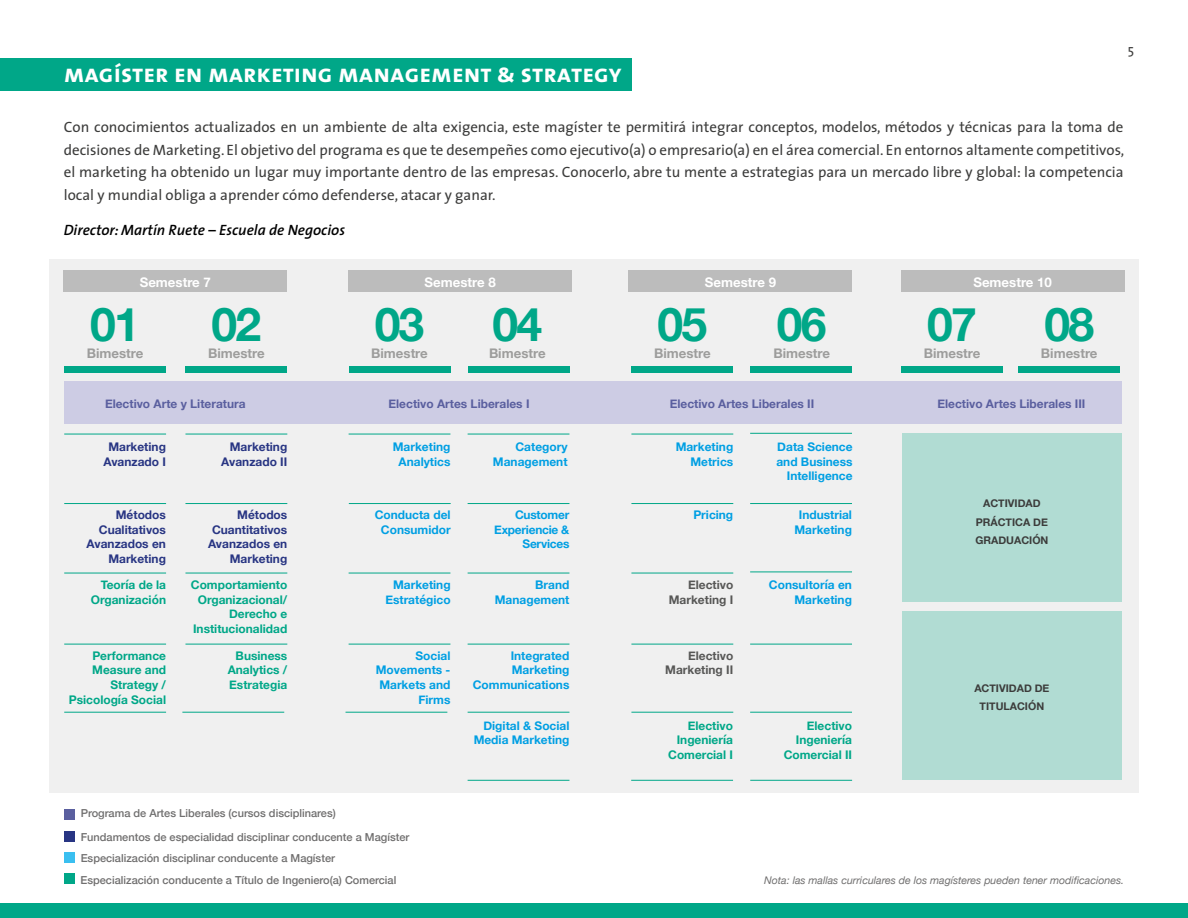
<style>
.page{position:relative;width:1188px;height:918px;background:#fff}
.page>*{position:absolute;margin:0;border:0;box-sizing:border-box;transform-origin:0 0}
.t1{font:700 46.35px "Helvetica Neue";letter-spacing:-.04em;color:#00a788}
.t2{font:25.5px "The Sans Bold Caps";color:#fff}
.t3{font:15px/22.5px "The Sans";color:#3c3c3b;text-align:justify}
.t4{font:italic 600 15px "The Sans";color:#000}
.t5{font:13.5px "The Sans";color:#3c3c3b}
.t6{font:700 13.2px "Helvetica Neue";color:#9d9d9c}
.t7{font:700 13.2px "Helvetica Neue";color:#fff}
.t8{font:700 11.85px/14.5px "Helvetica Neue";color:#009fe3;text-align:right}
.t9{font:700 11.85px/14.5px "Helvetica Neue";color:#00a788;text-align:right}
.t10{font:700 11.85px/14.5px "Helvetica Neue";color:#283583;text-align:right}
.t11{font:700 11.85px "Helvetica Neue";color:#5a5f9f}
.t12{font:700 11.85px/14.5px "Helvetica Neue";color:#575756;text-align:right}
.t13{font:700 11.85px/14.5px "Helvetica Neue";letter-spacing:-.02em;color:#009fe3;text-align:right}
.t14{font:500 10.95px/23.2px "Helvetica Neue";color:#706f6f}
.t15{font:italic 10.65px "Helvetica Neue";color:#706f6f}
.t16{font:700 10.65px/18.6px "Helvetica Neue";color:#3c3c3b;text-align:center}
</style>
<div class="page">
<div style="left:49px;top:259px;width:1090px;height:533px;background:#f0f0f0"></div>
<div style="left:0;top:58px;width:631px;height:33px;background:#00a788"></div>
<div style="left:0;top:904px;width:1188px;height:14px;background:#00a788"></div>
<div style="left:64px;top:381px;width:1058px;height:43px;background:#cdcce4"></div>
<hr style="left:750px;top:433px;width:102px;height:1px;background:#00a788">
<hr style="left:750px;top:503px;width:102px;height:1px;background:#00a788">
<hr style="left:468px;top:573px;width:101px;height:1px;background:#00a788">
<hr style="left:468px;top:644px;width:101px;height:1px;background:#00a788">
<hr style="left:750px;top:571px;width:102px;height:1px;background:#00a788">
<hr style="left:750px;top:712px;width:102px;height:1px;background:#00a788">
<hr style="left:750px;top:644px;width:102px;height:1px;background:#00a788">
<hr style="left:185px;top:573px;width:102px;height:1px;background:#00a788">
<hr style="left:185px;top:644px;width:102px;height:1px;background:#00a788">
<hr style="left:64px;top:573px;width:102px;height:1px;background:#00a788">
<hr style="left:64px;top:644px;width:102px;height:1px;background:#00a788">
<hr style="left:64px;top:712px;width:102px;height:1px;background:#00a788">
<hr style="left:349px;top:573px;width:101px;height:1px;background:#00a788">
<hr style="left:349px;top:644px;width:101px;height:1px;background:#00a788">
<hr style="left:631px;top:644px;width:102px;height:1px;background:#00a788">
<hr style="left:631px;top:573px;width:102px;height:1px;background:#00a788">
<hr style="left:631px;top:712px;width:102px;height:1px;background:#00a788">
<hr style="left:185px;top:503px;width:102px;height:1px;background:#00a788">
<hr style="left:349px;top:503px;width:102px;height:1px;background:#00a788">
<hr style="left:64px;top:503px;width:102px;height:1px;background:#00a788">
<hr style="left:468px;top:503px;width:101px;height:1px;background:#00a788">
<hr style="left:64px;top:434px;width:102px;height:1px;background:#00a788">
<hr style="left:185px;top:434px;width:102px;height:1px;background:#00a788">
<hr style="left:468px;top:434px;width:101px;height:1px;background:#00a788">
<hr style="left:631px;top:503px;width:102px;height:1px;background:#00a788">
<hr style="left:631px;top:434px;width:102px;height:1px;background:#00a788">
<hr style="left:349px;top:434px;width:101px;height:1px;background:#00a788">
<hr style="left:182px;top:712px;width:102px;height:1px;background:#00a788">
<hr style="left:346px;top:712px;width:101px;height:1px;background:#00a788">
<hr style="left:468px;top:712px;width:101px;height:1px;background:#00a788">
<hr style="left:468px;top:780px;width:101px;height:1px;background:#00a788">
<div style="left:64px;top:366px;width:102px;height:7px;background:#00a788"></div>
<div style="left:185px;top:366px;width:102px;height:7px;background:#00a788"></div>
<div style="left:349px;top:366px;width:101px;height:7px;background:#00a788"></div>
<div style="left:468px;top:366px;width:101px;height:7px;background:#00a788"></div>
<div style="left:631px;top:366px;width:102px;height:7px;background:#00a788"></div>
<div style="left:750px;top:366px;width:102px;height:7px;background:#00a788"></div>
<div style="left:901px;top:366px;width:102px;height:7px;background:#00a788"></div>
<div style="left:1018px;top:366px;width:102px;height:7px;background:#00a788"></div>
<div style="left:64px;top:270px;width:223px;height:22px;background:#bcbcbc"></div>
<div style="left:349px;top:270px;width:223px;height:22px;background:#bcbcbc"></div>
<div style="left:629px;top:270px;width:223px;height:22px;background:#bcbcbc"></div>
<div style="left:901px;top:270px;width:223px;height:22px;background:#bcbcbc"></div>
<div style="left:64px;top:809px;width:11px;height:10px;background:#5a5f9f"></div>
<div style="left:64px;top:831px;width:11px;height:11px;background:#283583"></div>
<div style="left:64px;top:873px;width:11px;height:11px;background:#00a788"></div>
<div style="left:64px;top:852px;width:11px;height:11px;background:#3abff0"></div>
<hr style="left:631px;top:780px;width:102px;height:1px;background:#00a788">
<hr style="left:750px;top:780px;width:102px;height:1px;background:#00a788">
<div style="left:902px;top:433px;width:220px;height:169px;background:#b1dcd3"></div>
<div style="left:902px;top:611px;width:220px;height:169px;background:#b1dcd3"></div>
<h2 class="t2" style="left:64px;top:52px;width:559px">magíster en marketing management &amp; strategy</h2>
<p class="t5" style="left:1128px;top:38px;width:8px">5</p>
<p class="t3" style="left:64px;top:115px;width:1062px">Con conocimientos actualizados en un ambiente de alta exigencia, este magíster te permitirá integrar conceptos, modelos, métodos y técnicas para la toma de decisiones de Marketing. El objetivo del programa es que te desempeñes como ejecutivo(a) o empresario(a) en el área comercial. En entornos altamente competitivos, el marketing ha obtenido un lugar muy importante dentro de las empresas. Conocerlo, abre tu mente a estrategias para un mercado libre y global: la competencia local y mundial obliga a aprender cómo defenderse, atacar y ganar.</p>
<p class="t4" style="left:64px;top:217px;width:283px">Director: Martín Ruete – Escuela de Negocios</p>
<p class="t7" style="left:140px;top:272px;width:73px">Semestre 7</p>
<p class="t7" style="left:425px;top:272px;width:73px">Semestre 8</p>
<p class="t7" style="left:705px;top:272px;width:73px">Semestre 9</p>
<p class="t7" style="left:973px;top:272px;width:80px">Semestre 10</p>
<h1 class="t1" style="left:90px;top:288px;width:51px">01</h1>
<h1 class="t1" style="left:212px;top:288px;width:51px">02</h1>
<h1 class="t1" style="left:375px;top:288px;width:51px">03</h1>
<h1 class="t1" style="left:493px;top:288px;width:51px">04</h1>
<h1 class="t1" style="left:658px;top:288px;width:51px">05</h1>
<h1 class="t1" style="left:777px;top:288px;width:51px">06</h1>
<h1 class="t1" style="left:927px;top:288px;width:51px">07</h1>
<h1 class="t1" style="left:1044px;top:288px;width:51px">08</h1>
<p class="t6" style="left:87px;top:343px;width:58px">Bimestre</p>
<p class="t6" style="left:208px;top:343px;width:58px">Bimestre</p>
<p class="t6" style="left:371px;top:343px;width:58px">Bimestre</p>
<p class="t6" style="left:489px;top:343px;width:58px">Bimestre</p>
<p class="t6" style="left:654px;top:343px;width:58px">Bimestre</p>
<p class="t6" style="left:773px;top:343px;width:58px">Bimestre</p>
<p class="t6" style="left:924px;top:343px;width:58px">Bimestre</p>
<p class="t6" style="left:1041px;top:343px;width:58px">Bimestre</p>
<p class="t11" style="left:105px;top:395px;width:142px">Electivo Arte y Literatura</p>
<p class="t11" style="left:389px;top:395px;width:143px">Electivo Artes Liberales I</p>
<p class="t11" style="left:670px;top:395px;width:146px">Electivo Artes Liberales II</p>
<p class="t11" style="left:937px;top:395px;width:150px">Electivo Artes Liberales III</p>
<p class="t10" style="left:103px;top:440px;width:64px;text-align:center">Marketing<br>Avanzado I</p>
<p class="t10" style="left:221px;top:440px;width:68px">Marketing<br>Avanzado II</p>
<p class="t8" style="left:393px;top:440px;width:59px;text-align:center">Marketing<br>Analytics</p>
<p class="t8" style="left:493px;top:440px;width:76px">Category<br>Management</p>
<p class="t8" style="left:676px;top:440px;width:59px">Marketing<br>Metrics</p>
<p class="t8" style="left:776px;top:440px;width:78px">Data Science and Business<br>Intelligence</p>
<p class="t8" style="left:375px;top:508px;width:77px;text-align:center">Conducta del<br>Consumidor</p>
<p class="t10" style="left:208px;top:508px;width:81px">Métodos<br>Cuantitativos<br>Avanzados en<br>Marketing</p>
<p class="t10" style="left:116px;top:508px;width:52px">Métodos</p>
<p class="t8" style="left:693px;top:508px;width:41px">Pricing</p>
<p class="t10" style="left:87px;top:522px;width:81px">Cualitativos<br>Avanzados en<br>Marketing</p>
<p class="t13" style="left:494px;top:508px;width:77px">Customer<br>Experiencie &amp;<br>Services</p>
<p class="t8" style="left:794px;top:508px;width:59px;text-align:center">Industrial<br>Marketing</p>
<p class="t9" style="left:91px;top:578px;width:77px">Teoría de la<br>Organización</p>
<p class="t9" style="left:69px;top:649px;width:99px">Performance<br>Measure and<br>Strategy /<br>Psicología Social</p>
<p class="t9" style="left:191px;top:578px;width:98px">Comportamiento<br>Organizacional/<br>Derecho e<br>Institucionalidad</p>
<p class="t9" style="left:228px;top:649px;width:61px;text-align:justify;text-indent:8px">Business Analytics / Estrategia</p>
<p class="t8" style="left:385px;top:578px;width:67px">Marketing<br>Estratégico</p>
<p class="t8" style="left:495px;top:578px;width:76px">Brand<br>Management</p>
<p class="t8" style="left:769px;top:578px;width:85px">Consultoría en<br>Marketing</p>
<p class="t12" style="left:669px;top:578px;width:66px">Electivo<br>Marketing I</p>
<p class="t8" style="left:376px;top:649px;width:76px">Social<br>Movements -<br>Markets and<br>Firms</p>
<p class="t8" style="left:473px;top:649px;width:98px">Integrated<br>Marketing<br>Communications</p>
<p class="t8" style="left:474px;top:719px;width:97px">Digital &amp; Social<br>Media Marketing</p>
<p class="t12" style="left:665px;top:649px;width:69px">Electivo<br>Marketing II</p>
<p class="t9" style="left:668px;top:719px;width:66px">Electivo<br>Ingeniería<br>Comercial I</p>
<p class="t9" style="left:784px;top:719px;width:70px">Electivo<br>Ingeniería<br>Comercial II</p>
<p class="t16" style="left:975px;top:494px;width:75px">ACTIVIDAD<br>PRÁCTICA DE<br>GRADUACIÓN</p>
<p class="t16" style="left:974px;top:679px;width:77px">ACTIVIDAD DE<br>TITULACIÓN</p>
<p class="t14" style="left:81px;top:801px;width:330px">Programa de Artes Liberales (cursos disciplinares)<br>Fundamentos de especialidad disciplinar conducente a Magíster</p>
<p class="t14" style="left:80px;top:868px;width:317px">Especialización conducente a Título de Ingeniero(a) Comercial</p>
<p class="t14" style="left:81px;top:845px;width:256px">Especialización disciplinar conducente a Magíster</p>
<p class="t15" style="left:764px;top:873px;width:361px">Nota: las mallas curriculares de los magísteres pueden tener modificaciones.</p>
</div>
